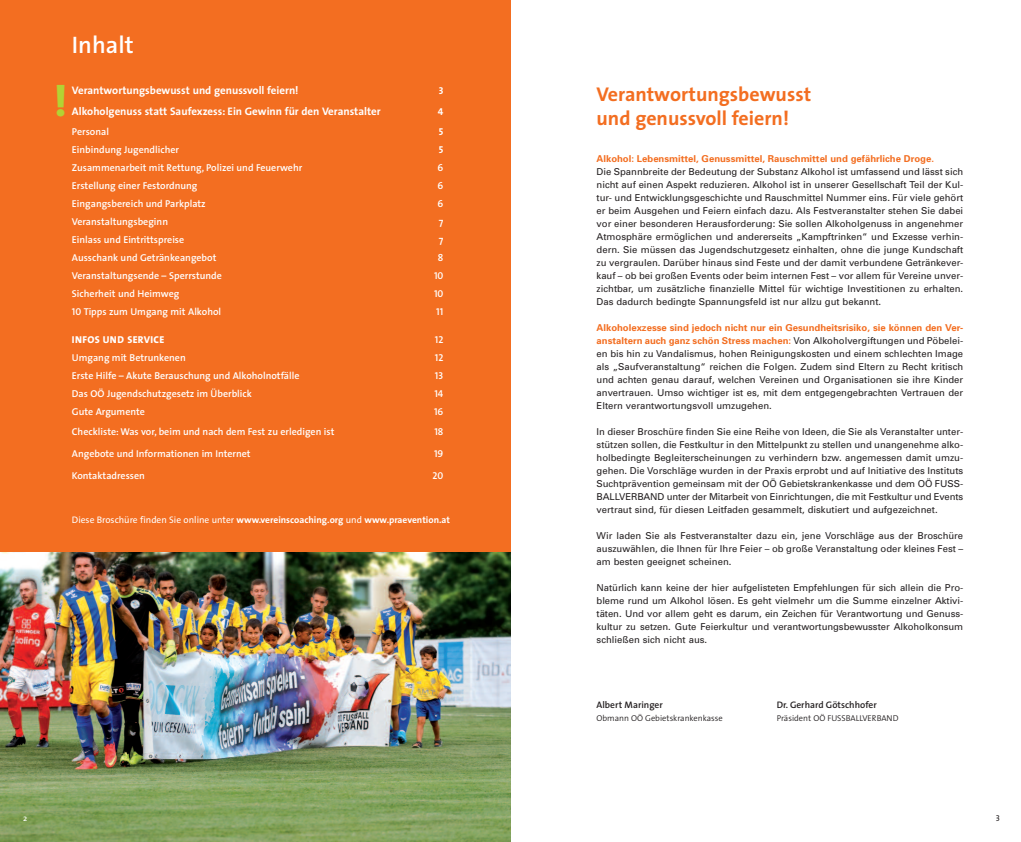
<style>
.page{position:relative;width:1021px;height:842px;background:#fff}
.page>*{position:absolute;margin:0;border:0;box-sizing:border-box;transform-origin:0 0}
.t1{font:800 43px "The Sans";color:#b3d234}
.t2{font:600 24px "The Sans";color:#fff}
.t3{font:700 20px/24px "The Sans";color:#f36e21}
.t4{font:700 11px "The Sans";color:#fff}
.t5{font:600 10px "The Sans";color:#fff}
.t6{font:10px "The Sans Semi Bold Caps";color:#fff}
.t7{font:800 10px "The Sans";letter-spacing:.03em;color:#fff}
.t8{font:10px "The Sans Bold Caps";color:#fff}
.t9{font:9.5px/13px "Univers";color:#231f20;text-align:justify}
.t10{font:700 9.5px "The Sans";color:#fff}
.t11{font:700 9.5px "Univers";color:#f36e21}
.t12{font:600 9.5px "The Sans";color:#231f20}
.t13{font:300 8.5px "The Sans";color:#231f20}
.t14{font:8.5px "The Sans";color:#fff}
.t15{font:8.5px "The Sans Caps";color:#231f20}
.s1{font-family:"The Sans Semi Bold Caps";font-weight:400}
.s2{font-weight:400}
.s3{font-weight:700;color:#f36e21}
</style>
<div class="page">
<div style="left:0;top:0;width:510px;height:553px;background:#f36e21"></div>
<img style="left:0;top:553px;width:510px;height:289px">
<h2 class="t2" style="left:72px;top:35px;width:63px">Inhalt</h2>
<h1 class="t1" style="left:54px;top:84px;width:15px">!</h1>
<p class="t4" style="left:72px;top:86px;width:228px">Verantwortungsbewusst und genussvoll feiern!</p>
<p class="t8" style="left:438px;top:88px;width:6px">3</p>
<p class="t4" style="left:72px;top:107px;width:310px">Alkoholgenuss statt Saufexzess: Ein Gewinn für den Veranstalter</p>
<p class="t8" style="left:438px;top:109px;width:7px">4</p>
<p class="t5" style="left:72px;top:128px;width:39px">Personal</p>
<p class="t8" style="left:439px;top:129px;width:6px">5</p>
<p class="t5" style="left:72px;top:146px;width:109px">Einbindung Jugendlicher</p>
<p class="t8" style="left:439px;top:147px;width:6px">5</p>
<p class="t5" style="left:72px;top:164px;width:232px">Zusammenarbeit mit Rettung, Polizei und Feuerwehr</p>
<p class="t5" style="left:437px;top:164px;width:7px">6</p>
<p class="t5" style="left:72px;top:182px;width:127px">Erstellung einer Festordnung</p>
<p class="t5" style="left:437px;top:182px;width:7px">6</p>
<p class="t5" style="left:72px;top:200px;width:135px">Eingangsbereich und Parkplatz</p>
<p class="t5" style="left:437px;top:200px;width:7px">6</p>
<p class="t5" style="left:72px;top:218px;width:98px">Veranstaltungsbeginn</p>
<p class="t5" style="left:439px;top:218px;width:6px">7</p>
<p class="t5" style="left:72px;top:236px;width:114px">Einlass und Eintrittspreise</p>
<p class="t5" style="left:439px;top:236px;width:6px">7</p>
<p class="t5" style="left:72px;top:254px;width:146px">Ausschank und Getränkeangebot</p>
<p class="t5" style="left:438px;top:254px;width:7px">8</p>
<p class="t5" style="left:72px;top:272px;width:152px">Veranstaltungsende – Sperrstunde</p>
<p class="t6" style="left:434px;top:273px;width:11px">10</p>
<p class="t5" style="left:72px;top:290px;width:109px">Sicherheit und Heimweg</p>
<p class="t6" style="left:434px;top:291px;width:11px">10</p>
<p class="t5" style="left:72px;top:308px;width:151px"><span class="s1">10</span> Tipps zum Umgang mit Alkohol</p>
<p class="t6" style="left:436px;top:309px;width:9px">11</p>
<p class="t7" style="left:72px;top:336px;width:94px">INFOS UND SERVICE</p>
<p class="t6" style="left:435px;top:337px;width:10px">12</p>
<p class="t5" style="left:72px;top:354px;width:115px">Umgang mit Betrunkenen</p>
<p class="t6" style="left:435px;top:355px;width:10px">12</p>
<p class="t5" style="left:72px;top:372px;width:229px">Erste Hilfe – Akute Berauschung und Alkoholnotfälle</p>
<p class="t6" style="left:435px;top:373px;width:10px">13</p>
<p class="t5" style="left:72px;top:390px;width:181px">Das OÖ Jugendschutzgesetz im Überblick</p>
<p class="t6" style="left:434px;top:391px;width:11px">14</p>
<p class="t5" style="left:72px;top:408px;width:75px">Gute Argumente</p>
<p class="t6" style="left:434px;top:409px;width:11px">16</p>
<p class="t5" style="left:72px;top:428px;width:264px">Checkliste:Was vor, beim und nach dem Fest zu erledigen ist</p>
<p class="t6" style="left:434px;top:429px;width:11px">18</p>
<p class="t5" style="left:72px;top:450px;width:180px">Angebote und Informationen im Internet</p>
<p class="t6" style="left:434px;top:451px;width:11px">19</p>
<p class="t5" style="left:72px;top:472px;width:75px">Kontaktadressen</p>
<p class="t6" style="left:432px;top:473px;width:12px">20</p>
<p class="t10" style="left:72px;top:516px;width:379px"><span class="s2">Diese Broschüre finden Sie online unter</span> www.vereinscoaching.org <span class="s2">und</span> www.praevention.at</p>
<h3 class="t3" style="left:596px;top:84px;width:216px">Verantwortungsbewusst und genussvoll feiern!</h3>
<p class="t11" style="left:596px;top:155px;width:339px">Alkohol: Lebensmittel, Genussmittel, Rauschmittel und gefährliche Droge.</p>
<p class="t9" style="left:596px;top:166px;width:368px">Die Spannbreite der Bedeutung der Substanz Alkohol ist umfassend und lässt sich nicht auf einen Aspekt reduzieren. Alkohol ist in unserer Gesellschaft Teil der Kul&shy;tur- und Entwicklungsgeschichte und Rauschmittel Nummer eins. Für viele gehört er beim Ausgehen und Feiern einfach dazu. Als Festveranstalter stehen Sie dabei vor einer besonderen Herausforderung: Sie sollen Alkoholgenuss in angenehmer Atmosphäre ermöglichen und andererseits „Kampftrinken“ und Exzesse verhin&shy;dern. Sie müssen das Jugendschutzgesetz einhalten, ohne die junge Kundschaft zu vergraulen. Darüber hinaus sind Feste und der damit verbundene Getränkever&shy;kauf – ob bei großen Events oder beim internen Fest – vor allem für Vereine unver&shy;zichtbar, um zusätzliche finanzielle Mittel für wichtige Investitionen zu erhalten.<br>Das dadurch bedingte Spannungsfeld ist nur allzu gut bekannt.</p>
<p class="t9" style="left:596px;top:322px;width:368px"><span class="s3">Alkoholexzesse sind jedoch nicht nur ein Gesundheitsrisiko, sie können den Ver&shy;anstaltern auch ganz schön Stress machen:</span> Von Alkoholvergiftungen und Pöbelei&shy;en bis hin zu Vandalismus, hohen Reinigungskosten und einem schlechten Image als „Saufveranstaltung“ reichen die Folgen. Zudem sind Eltern zu Recht kritisch und achten genau darauf, welchen Vereinen und Organisationen sie ihre Kinder anvertrauen. Umso wichtiger ist es, mit dem entgegengebrachten Vertrauen der Eltern verantwortungsvoll umzugehen.</p>
<p class="t9" style="left:596px;top:426px;width:368px">In dieser Broschüre finden Sie eine Reihe von Ideen, die Sie als Veranstalter unter&shy;stützen sollen, die Festkultur in den Mittelpunkt zu stellen und unangenehme alko&shy;holbedingte Begleiterscheinungen zu verhindern bzw. angemessen damit umzu&shy;gehen. Die Vorschläge wurden in der Praxis erprobt und auf Initiative des Instituts Suchtprävention gemeinsam mit der OÖ Gebietskrankenkasse und dem OÖ FUSS-BALLVERBAND unter der Mitarbeit von Einrichtungen, die mit Festkultur und Events vertraut sind, für diesen Leitfaden gesammelt, diskutiert und aufgezeichnet.</p>
<p class="t9" style="left:596px;top:530px;width:368px">Wir laden Sie als Festveranstalter dazu ein, jene Vorschläge aus der Broschüre auszuwählen, die Ihnen für Ihre Feier – ob große Veranstaltung oder kleines Fest – am besten geeignet scheinen.</p>
<p class="t9" style="left:596px;top:582px;width:368px">Natürlich kann keine der hier aufgelisteten Empfehlungen für sich allein die Pro&shy;bleme rund um Alkohol lösen. Es geht vielmehr um die Summe einzelner Aktivi&shy;täten. Und vor allem geht es darum, ein Zeichen für Verantwortung und Genuss&shy;kultur zu setzen. Gute Feierkultur und verantwortungsbewusster Alkoholkonsum schließen sich nicht aus.</p>
<p class="t12" style="left:596px;top:701px;width:68px">Albert Maringer</p>
<p class="t12" style="left:776px;top:701px;width:102px">Dr. Gerhard Götschhofer</p>
<p class="t13" style="left:596px;top:715px;width:128px">Obmann OÖ Gebietskrankenkasse</p>
<p class="t13" style="left:776px;top:715px;width:123px">Präsident OÖ FUSSBALLVERBAND</p>
<p class="t14" style="left:23px;top:815px;width:6px">2</p>
<p class="t15" style="left:995px;top:815px;width:6px">3</p>
</div>
